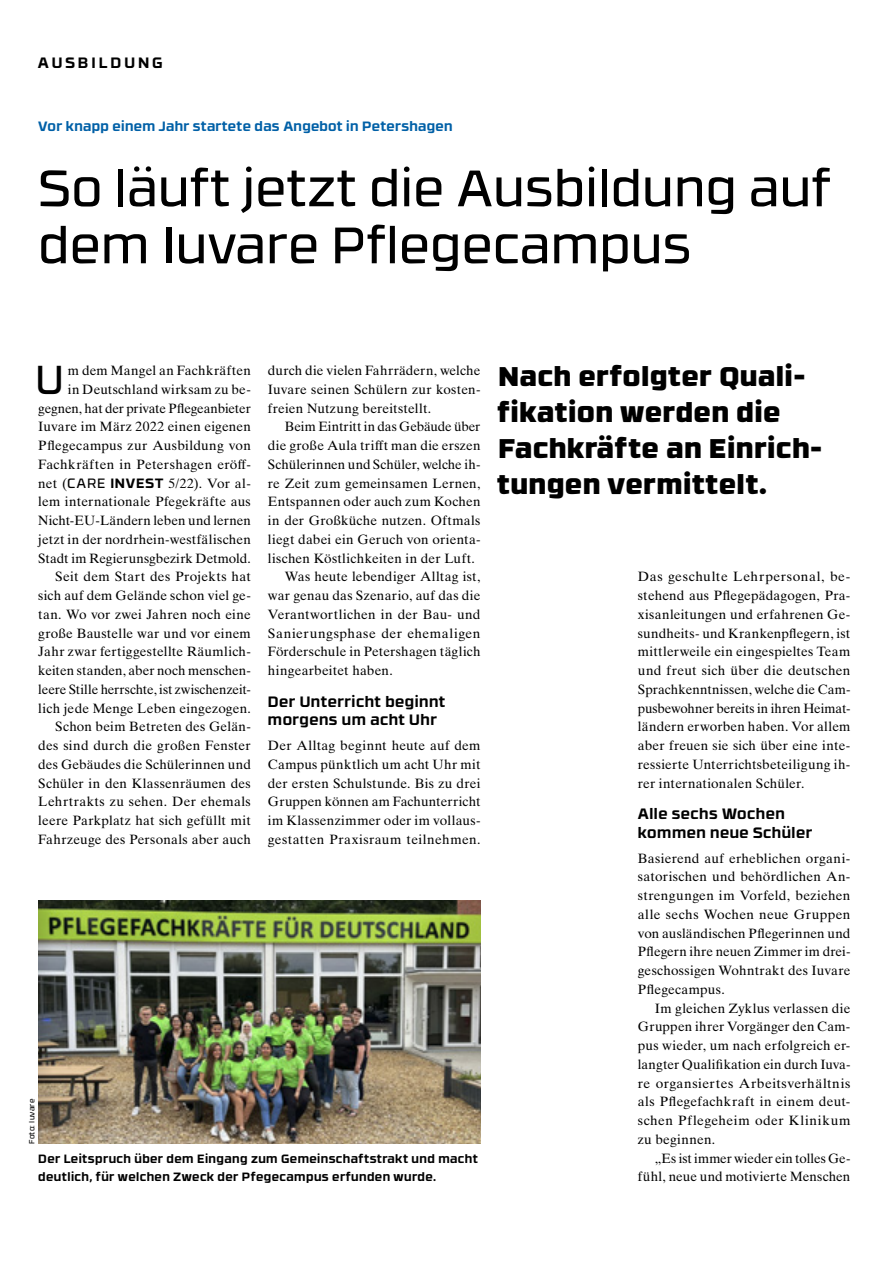
<style>
.page{position:relative;width:893px;height:1263px;background:#fff}
.page>*{position:absolute;margin:0;border:0;box-sizing:border-box;transform-origin:0 0}
.ues{font:51px/57px "RB No 3.1";letter-spacing:.01em;color:#000}
.gt_initial{font:40.35px "RB No 3.1";color:#000}
.kernaussage{font:900 27px/36px "RB No 3.1";letter-spacing:.035em;color:#000}
.zue{font:700 15px/18.8px "RB No 3.1";letter-spacing:.035em;color:#000}
.rubrikzeile{font:700 15px "RB No 3.1";letter-spacing:.2em;color:#000}
.gt_mit_einzug{font:13.5px/18.8px "Times Ten Pro";letter-spacing:.015em;color:#000;text-align:justify}
.gt_ohne_einzug{font:13.5px/18.8px "Times Ten Pro";letter-spacing:.02em;color:#000;text-align:justify}
.gt_initial-2{font:13.5px/18.8px "Times Ten Pro";letter-spacing:.015em;color:#000;text-align:right}
.dz_uz{font:700 13.5px "RB No 3.1";letter-spacing:.025em;color:#0060a7}
.bu{font:700 12px/18.8px "RB No 3.1";letter-spacing:.035em;color:#000}
.bu-2{font:7.5px "RB No 3.1";letter-spacing:.035em;color:#000}
.s1{font-family:"RB No 3.1"}
.s2{font-family:"RB No 3.1";font-weight:700}
</style>
<div class="page">
<img style="left:38px;top:900px;width:442px;height:244px">
<p class="rubrikzeile" style="left:38px;top:50px;width:126px">AUSBILDUNG</p>
<p class="dz_uz" style="left:38px;top:116px;width:416px">Vor knapp einem Jahr startete das Angebot in Petershagen</p>
<p class="ues" style="left:38px;top:156px;width:795px">So läuft jetzt die Ausbildung auf dem Iuvare Pflegecampus</p>
<p class="gt_initial-2" style="left:38px;top:361px;width:214px">m dem Mangel an Fachkräften<br>in Deutschland wirksam zu be&shy;gegnen, hat der private Pflegeanbieter Iuvare im März 2022 einen eigenen Pflegecampus zur Ausbildung von Fachkräften in Petershagen eröff&shy;net (<span class="s1">CARE</span> <span class="s2">INVEST</span> 5/22). Vor al&shy;lem internationale Pfegekräfte aus Nicht-EU-Ländern leben und lernen jetzt in der nordrhein-westfälischen Stadt im Regierunsgbezirk Detmold.</p>
<p class="gt_mit_einzug" style="left:38px;top:567px;width:214px;text-indent:17px">Seit dem Start des Projekts hat sich auf dem Gelände schon viel ge&shy;tan. Wo vor zwei Jahren noch eine große Baustelle war und vor einem Jahr zwar fertiggestellte Räumlich&shy;keiten standen, aber noch menschen&shy;leere Stille herrschte, ist zwischenzeit&shy;lich jede Menge Leben eingezogen.</p>
<p class="gt_mit_einzug" style="left:38px;top:717px;width:214px;text-indent:17px">Schon beim Betreten des Gelän&shy;des sind durch die großen Fenster des Gebäudes die Schülerinnen und Schüler in den Klassenräumen des Lehrtrakts zu sehen. Der ehemals leere Parkplatz hat sich gefüllt mit Fahrzeuge des Personals aber auch</p>
<p class="gt_initial" style="left:35px;top:349px;width:30px">U</p>
<p class="gt_mit_einzug" style="left:268px;top:361px;width:214px">durch die vielen Fahrrädern, welche Iuvare seinen Schülern zur kosten&shy;freien Nutzung bereitstellt.</p>
<p class="gt_mit_einzug" style="left:268px;top:417px;width:214px;text-indent:17px">Beim Eintritt in das Gebäude über die große Aula trifft man die erszen Schülerinnen und Schüler, welche ih&shy;re Zeit zum gemeinsamen Lernen, Entspannen oder auch zum Kochen in der Großküche nutzen. Oftmals liegt dabei ein Geruch von orienta&shy;lischen Köstlichkeiten in der Luft.</p>
<p class="gt_mit_einzug" style="left:268px;top:567px;width:214px;text-indent:17px">Was heute lebendiger Alltag ist, war genau das Szenario, auf das die Verantwortlichen in der Bau- und Sanierungsphase der ehemaligen Förderschule in Petershagen täglich hingearbeitet haben.</p>
<p class="zue" style="left:268px;top:691px;width:179px">Der Unterricht beginnt morgens um acht Uhr</p>
<p class="gt_ohne_einzug" style="left:268px;top:736px;width:214px">Der Alltag beginnt heute auf dem Campus pünktlich um acht Uhr mit der ersten Schulstunde. Bis zu drei Gruppen können am Fachunterricht im Klassenzimmer oder im vollaus&shy;gestatten Praxisraum teilnehmen.</p>
<p class="bu-2" style="left:26px;top:1144px;width:47px;rotate:-90deg">Foto: Iuvare</p>
<p class="bu" style="left:38px;top:1148px;width:441px">Der Leitspruch über dem Eingang zum Gemeinschaftstrakt und macht deutlich, für welchen Zweck der Pfegecampus erfunden wurde.</p>
<p class="kernaussage" style="left:497px;top:356px;width:326px">Nach erfolgter Quali&shy;fikation werden die<br>Fachkräfte an Einrich&shy;tungen vermittelt.</p>
<p class="gt_ohne_einzug" style="left:638px;top:567px;width:214px">Das geschulte Lehrpersonal, be&shy;stehend aus Pflegepädagogen, Pra&shy;xisanleitungen und erfahrenen Ge&shy;sundheits- und Krankenpflegern, ist mittlerweile ein eingespieltes Team und freut sich über die deutschen Sprachkenntnissen, welche die Cam&shy;pusbewohner bereits in ihren Heimat&shy;ländern erworben haben. Vor allem aber freuen sie sich über eine inte&shy;ressierte Unterrichtsbeteiligung ih&shy;rer internationalen Schüler.</p>
<p class="zue" style="left:638px;top:803px;width:176px">Alle sechs Wochen kommen neue Schüler</p>
<p class="gt_ohne_einzug" style="left:638px;top:848px;width:214px">Basierend auf erheblichen organi&shy;satorischen und behördlichen An&shy;strengungen im Vorfeld, beziehen alle sechs Wochen neue Gruppen von ausländischen Pflegerinnen und Pflegern ihre neuen Zimmer im drei&shy;geschossigen Wohntrakt des Iuvare Pflegecampus.</p>
<p class="gt_mit_einzug" style="left:638px;top:998px;width:214px;text-indent:17px">Im gleichen Zyklus verlassen die Gruppen ihrer Vorgänger den Cam&shy;pus wieder, um nach erfolgreich er&shy;langter Qualifikation ein durch Iuva&shy;re organsiertes Arbeitsverhältnis als Pflegefachkraft in einem deut&shy;schen Pflegeheim oder Klinikum zu beginnen.</p>
<p class="gt_mit_einzug" style="left:638px;top:1148px;width:214px;text-align:right">„Es ist immer wieder ein tolles Ge&shy;fühl, neue und motivierte Menschen</p>
</div>
